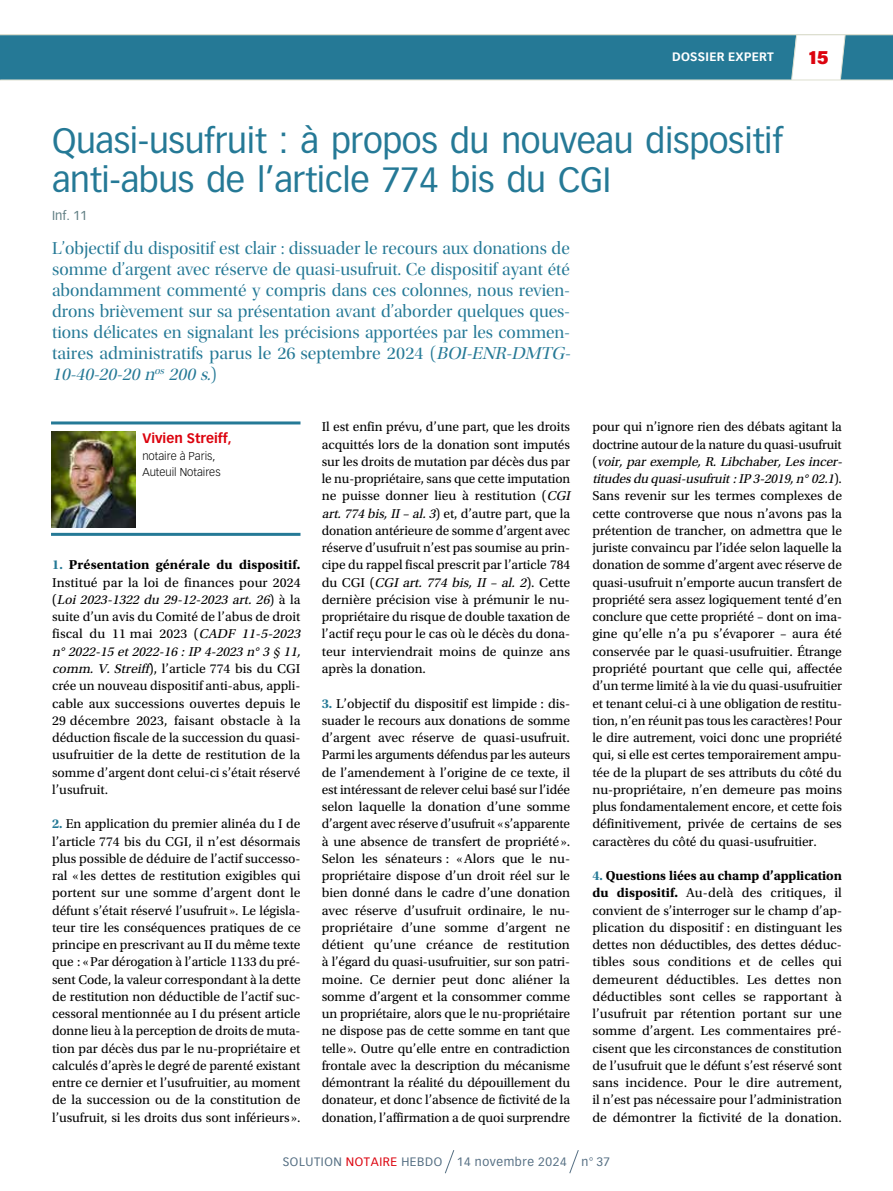
<style>
.page{position:relative;width:893px;height:1191px;background:#fff}
.page>*{position:absolute;margin:0;border:0;box-sizing:border-box;transform-origin:0 0}
.t1{font:34.5px/39px "Vectora LT Std";letter-spacing:-.01em;color:#257996}
.t2{font:900 19.5px "Acumin Pro";color:#dc030e}
.t3{font:18px/21px "Utopia Std Disp";color:#257996}
.t4{font:13.5px/17.2px "Utopia Std";letter-spacing:-.005em;color:#000}
.t5{font:700 13.5px "Vectora LT Std";color:#dc030e}
.t6{font:12.75px "Vectora LT Std";color:#617f84}
.t7{font:12px "Vectora LT Std";letter-spacing:.05em;color:#556f83}
.t8{font:700 12px "Vectora LT Std";letter-spacing:.025em;color:#fff}
.t9{font:300 11.25px/16.5px "Vectora LT Std";color:#000}
.s1{font-style:italic}
.s2{font-family:"Utopia Std Bold Subh";color:#257996}
.s3{font-weight:700}
.s4{color:#dc030e}
</style>
<div class="page">
<hr style="left:0;top:80px;width:893px;height:1px;background:#dddfcf">
<svg style="left:840px;top:35px;width:53px;height:45px;background:#34829c"></svg>
<svg style="left:445px;top:1150px;width:10px;height:24px"></svg>
<svg style="left:569px;top:1150px;width:10px;height:24px"></svg>
<hr style="left:0;top:34px;width:893px;height:1px;background:#dddfcf">
<div style="left:0;top:35px;width:797px;height:46px;background:#257996"></div>
<img style="left:52px;top:431px;width:83px;height:96px">
<hr style="left:51px;top:421px;width:249px;height:3px;background:#257996">
<hr style="left:51px;top:533px;width:249px;height:3px;background:#257996">
<p class="t8" style="left:672px;top:50px;width:103px">DOSSIER EXPERT</p>
<h2 class="t2" style="left:809px;top:43px;width:21px">15</h2>
<h1 class="t1" style="left:52px;top:122px;width:733px">Quasi-usufruit : à propos du nouveau dispositif anti-abus de l’article 774 bis du CGI</h1>
<p class="t6" style="left:52px;top:208px;width:37px">Inf. 11</p>
<p class="t3" style="left:52px;top:238px;width:523px">L’objectif du dispositif est clair : dissuader le recours aux donations de somme d’argent avec réserve de quasi-usufruit. Ce dispositif ayant été abondamment commenté y compris dans ces colonnes, nous revien&shy;drons brièvement sur sa présentation avant d’aborder quelques ques&shy;tions délicates en signalant les précisions apportées par les commen&shy;taires administratifs parus le 26 septembre 2024 (<span class="s1">BOI-ENR-DMTG-10-40-20-20 n</span><sup>os</sup> <span class="s1">200 s.</span>)</p>
<p class="t5" style="left:142px;top:430px;width:91px">Vivien Streiff,</p>
<p class="t9" style="left:142px;top:447px;width:80px">notaire à Paris,<br>Auteuil Notaires</p>
<p class="t4" style="left:52px;top:556px;width:253px"><span class="s2">1.</span> <span class="s3">Présentation générale du dispositif.<br></span>Institué par la loi de finances pour 2024 ( <span class="s1">Loi 2023-1322 du 29-12-2023 art. 26</span>) à l a suite d’un avis du Comité de l’abus de droit fiscal du 11 mai 2023 (<span class="s1">CADF 11-5-2023 n° 2022-15 et2022-16 :IP 4-2023 n° 3 § 11, comm. V.Streiff</span>), l’article 774 bis du CGI crée un nouveau dispositif anti-abus, appli&shy;cable aux successions ouvertes depuis le 29 décembre 2023, faisant obstacle à la déduction fiscale de la succession du quasi&shy;usufruitier de la dette de restitution de la somme d’argent dont celui-ci s’était réservé l’usufruit.</p>
<p class="t4" style="left:52px;top:815px;width:250px;text-align:justify"><span class="s2">2.</span> En application du premier alinéa du I de l’article 774 bis du CGI, il n’est désormais plus possible de déduire de l’actif successo&shy;ral « les dettes de restitution exigibles qui portent sur une somme d’argent dont le défunt s’était réservé l’usufruit ». Le législa&shy;teur tire les conséquences pratiques de ce principe en prescrivant au II du même texte que : «Par dérogation à l’article 1133 du pré&shy;sent Code, la valeur correspondant à la dette de restitution non déductible de l’actif suc&shy;cessoral mentionnée au I du présent article donne lieu à la perception de droits de muta&shy;tion par décès dus par le nu-propriétaire et calculés d’après le degré de parenté existant entre ce dernier et l’usufruitier, au moment de la succession ou de la constitution de l’usufruit, si les droits dus sont inférieurs ».</p>
<p class="t4" style="left:322px;top:418px;width:253px">Il est enfin prévu, d’une part, que les droits acquittés lors de la donation sont imputés sur les droits de mutation par décès dus par le nu-propriétaire, sans que cette imputation ne puisse donner lieu à restitution (<span class="s1">CGI art.774 bis,II– al.3</span>) et, d’autre part, que la donation antérieure de somme d’argent avec réserve d’usufruit n’est pas soumise au prin&shy;cipe du rappel fiscal prescrit par l’article 784 d u C G I ( <span class="s1">CGI art. 774 bis, II – al. 2</span>) . C e t t e dernière précision vise à prémunir le nu&shy;propriétaire du risque de double taxation de l’actif reçu pour le cas où le décès du dona&shy;teur interviendrait moins de quinze ans après la donation.</p>
<p class="t4" style="left:322px;top:694px;width:250px;text-align:justify"><span class="s2">3.</span> L’objectif du dispositif est limpide : dis&shy;suader le recours aux donations de somme d’argent avec réserve de quasi-usufruit.<br>Parmi les arguments défendus par les auteurs de l’amendement à l’origine de ce texte, il est intéressant de relever celui basé sur l’idée selon laquelle la donation d’une somme d’argent avec réserve d’usufruit «s’apparente à une absence de transfert de propriété».<br>Selon les sénateurs : «Alors que le nu&shy;propriétaire dispose d’un droit réel sur le bien donné dans le cadre d’une donation avec réserve d’usufruit ordinaire, le nu&shy;propriétaire d’une somme d’argent ne détient qu’une créance de restitution à l’égard du quasi-usufruitier, sur son patri&shy;moine. Ce dernier peut donc aliéner la somme d’argent et la consommer comme un propriétaire, alors que le nu-propriétaire ne dispose pas de cette somme en tant que telle». Outre qu’elle entre en contradiction frontale avec la description du mécanisme démontrant la réalité du dépouillement du donateur, et donc l’absence de fictivité de la donation, l’affirmation a de quoi surprendre</p>
<p class="t4" style="left:592px;top:418px;width:254px">pour qui n’ignore rien des débats agitant la doctrine autour de la nature du quasi-usufruit ( <span class="s1">voir,parexemple,R.Libchaber,Lesincer&shy;titudesdu quasi-usufruit :IP 3-2019,n° 02.1</span>) .<br>Sans revenir sur les termes complexes de cette controverse que nous n’avons pas la prétention de trancher, on admettra que le juriste convaincu par l’idée selon laquelle la donation de somme d’argent avec réserve de quasi-usufruit n’emporte aucun transfert de propriété sera assez logiquement tenté d’en conclure que cette propriété – dont on ima&shy;gine qu’elle n’a pu s’évaporer – aura été conservée par le quasi-usufruitier. Étrange propriété pourtant que celle qui, affectée d’un terme limité à la vie du quasi-usufruitier et tenant celui-ci à une obligation de restitu&shy;tion, n’en réunit pas tous les caractères ! Pour le dire autrement, voici donc une propriété qui, si elle est certes temporairement ampu&shy;tée de la plupart de ses attributs du côté du nu-propriétaire, n’en demeure pas moins plus fondamentalement encore, et cette fois définitivement, privée de certains de ses caractères du côté du quasi-usufruitier.</p>
<p class="t4" style="left:592px;top:867px;width:251px;text-align:justify"><span class="s2">4.</span> <span class="s3">Questions liées au champ d’application du dispositif.</span> Au-delà des critiques, il convient de s’interroger sur le champ d’ap&shy;plication du dispositif : en distinguant les dettes non déductibles, des dettes déduc&shy;tibles sous conditions et de celles qui demeurent déductibles. Les dettes non déductibles sont celles se rapportant à l’usufruit par rétention portant sur une somme d’argent. Les commentaires pré&shy;cisent que les circonstances de constitution de l’usufruit que le défunt s’est réservé sont sans incidence. Pour le dire autrement, il n’est pas nécessaire pour l’administration de démontrer la fictivité de la donation.</p>
<p class="t7" style="left:283px;top:1154px;width:329px">SOLUTION <span class="s4">NOTAIRE</span> HEBDO 14 novembre 2024 n° 37</p>
</div>
